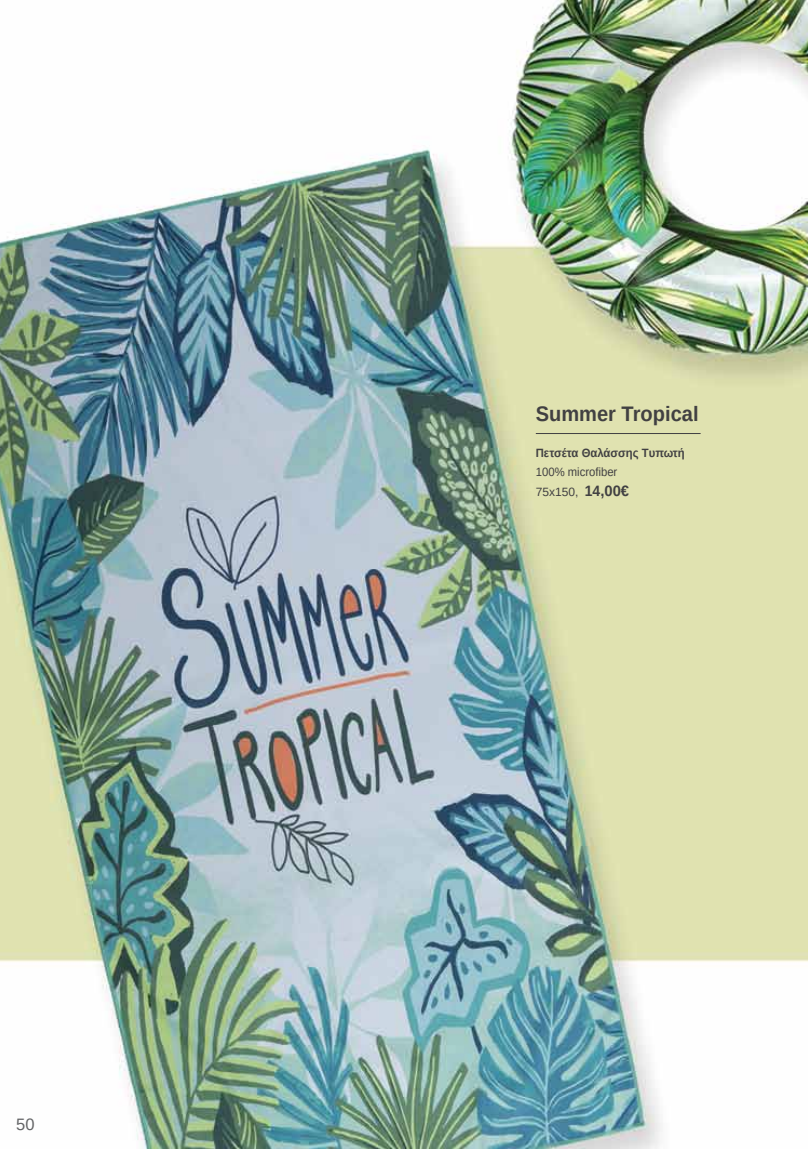
<style>
.page{position:relative;width:808px;height:1149px;background:#fff}
.page>*{position:absolute;margin:0;border:0;box-sizing:border-box;transform-origin:0 0}
.t1{font:700 21px "Arimo";color:#414042;scale:.95 1}
.t2{font:16.5px "Arimo";color:#636466}
.t3{font:12px/19.5px "Arimo";color:#414042;scale:.94 1}
.t4{font:700 12px "Arimo";color:#414042;scale:.94 1}
.s1{font-weight:700;font-size:15px}
</style>
<div class="page">
<img style="left:0;top:0;width:808px;height:1148px">
<hr style="left:536px;top:433px;width:165px;height:1px;background:#414042">
<h2 class="t2" style="left:16px;top:1113px;width:20px">50</h2>
<h1 class="t1" style="left:536px;top:399px;width:173px">Summer Tropical</h1>
<p class="t4" style="left:536px;top:444px;width:160px">Πετσέτα Θαλάσσης Tυπωτή</p>
<p class="t3" style="left:536px;top:462px;width:101px">100% microfiber<br>75x150, <span class="s1">14,00€</span></p>
</div>
